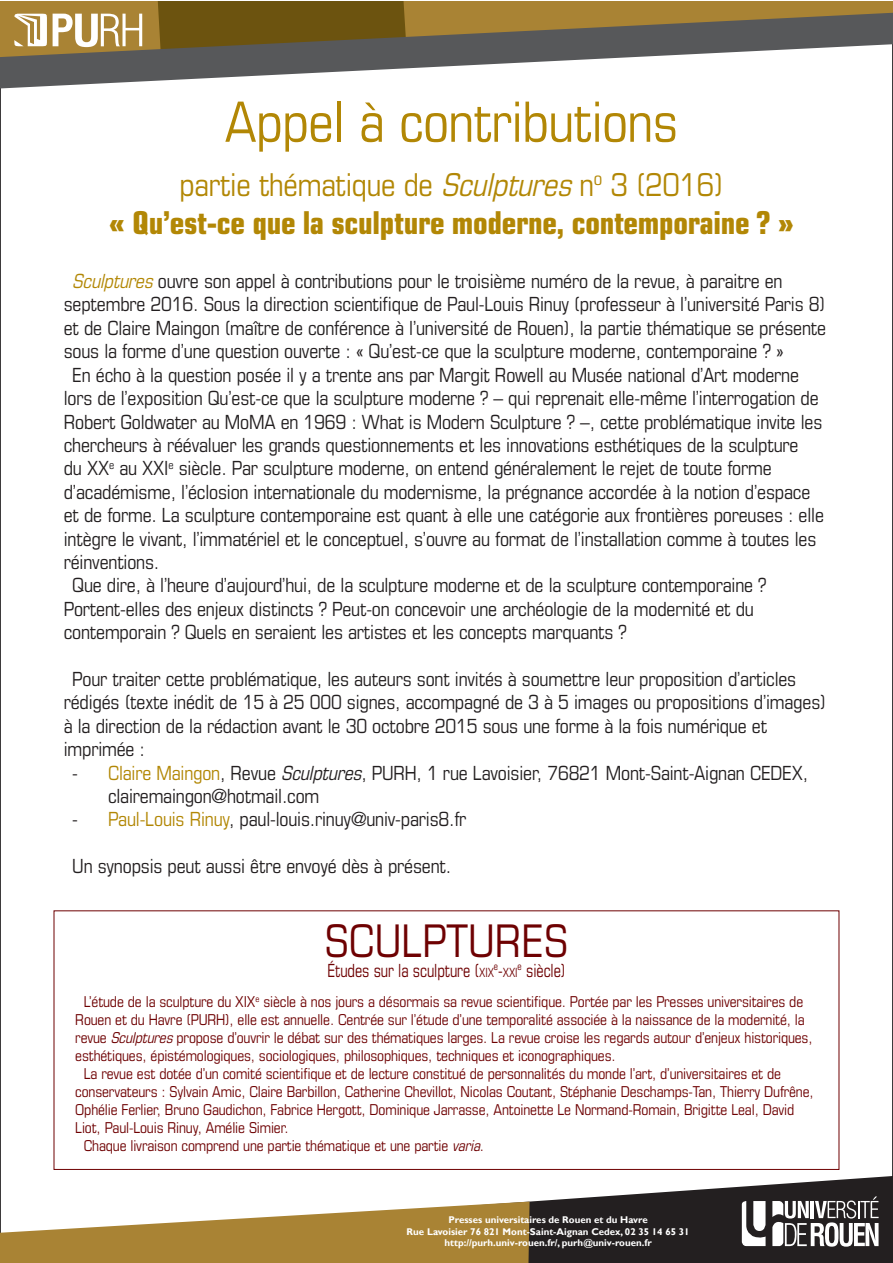
<style>
.page{position:relative;width:893px;height:1263px;background:#fff}
.page>*{position:absolute;margin:0;border:0;box-sizing:border-box;transform-origin:0 0}
.t1{font:condensed 55.5px "Eurostile LT Std";letter-spacing:-.01em;color:#b28705}
.t2{font:condensed 45px "Eurostile LT Std";color:#6e0102}
.t3{font:700 condensed 31.5px/37.8px "Eurostile LT Std";letter-spacing:-.01em;color:#b28705;text-align:center}
.t4{font:condensed 19.5px/23.4px "Eurostile LT Std";letter-spacing:-.01em;color:#231f20}
.t5{font:condensed 18.15px "Eurostile LT Std";letter-spacing:-.005em;color:#6e0102;scale:.87 1}
.t6{font:condensed 15px "Eurostile LT Std";letter-spacing:-.01em;color:#6e0102}
.t7{font:condensed 12.75px "Eurostile LT Std";color:#6e0102;scale:.87 1}
.t8{font:700 9.75px/11.7px "Gill Sans";color:#fff;text-align:center}
.s1{font-weight:400}
.s2{font-weight:400;font-style:italic}
.s3{font-style:italic;color:#b28705}
.s4{color:#b28705}
.s5{font-style:italic}
.s6{font-size:12.75px}
.s7{font-size:18.15px}
</style>
<div class="page">
<div style="left:0;top:1px;width:892px;height:12px;background:#a98334"></div>
<div style="left:158px;top:1px;width:250px;height:12px;background:#6c530f"></div>
<svg style="left:0;top:13px;width:892px;height:75px"></svg>
<svg style="left:53px;top:14px;width:89px;height:33px"></svg>
<svg style="left:14px;top:14px;width:33px;height:32px"></svg>
<svg style="left:0;top:1176px;width:892px;height:87px;fill:#231f20"></svg>
<svg style="left:0;top:1201px;width:530px;height:62px"></svg>
<svg style="left:742px;top:1201px;width:24px;height:45px"></svg>
<svg style="left:772px;top:1196px;width:107px;height:51px"></svg>
<div style="left:54px;top:910px;width:785px;height:260px;border:1px solid #6e0102"></div>
<h1 class="t1" style="left:225px;top:89px;width:455px">Appel à contributions</h1>
<h3 class="t3" style="left:108px;top:166px;width:687px"><span class="s1">partie thématique de</span> <span class="s2">Sculptures</span><span class="s1">n</span><sup>o</sup> <span class="s1">3 (2016)<br></span>« Qu’est-ce que la sculpture moderne, contemporaine ? »</h3>
<p class="t4" style="left:72px;top:269px;width:712px"><span class="s3">Sculptures</span>ouvre son appel à contributions pour le troisième numéro de la revue, à paraitre en</p>
<p class="t4" style="left:64px;top:292px;width:763px">septembre 2016. Sous la direction scientifique de Paul-Louis Rinuy (professeur à l’université Paris 8)</p>
<p class="t4" style="left:64px;top:316px;width:764px">et de Claire Maingon (maître de conférence à l’université de Rouen), la partie thématique se présente</p>
<p class="t4" style="left:64px;top:339px;width:721px">sous la forme d’une question ouverte : « Qu’est-ce que la sculpture moderne, contemporaine ? »</p>
<p class="t4" style="left:72px;top:363px;width:728px">En écho à la question posée il y a trente ans par Margit Rowell au Musée national d’Art moderne</p>
<p class="t4" style="left:64px;top:386px;width:757px">lors de l’exposition Qu’est-ce que la sculpture moderne ? – qui reprenait elle-même l’interrogation de</p>
<p class="t4" style="left:64px;top:409px;width:760px">Robert Goldwater au MoMA en 1969 : What is Modern Sculpture ? –, cette problématique invite les</p>
<p class="t4" style="left:64px;top:433px;width:736px">chercheurs à réévaluer les grands questionnements et les innovations esthétiques de la sculpture</p>
<p class="t4" style="left:64px;top:456px;width:709px">du XX<sup>e</sup> au XXI<sup>e</sup> siècle. Par sculpture moderne, on entend généralement le rejet de toute forme</p>
<p class="t4" style="left:64px;top:480px;width:748px">d’académisme, l’éclosion internationale du modernisme, la prégnance accordée à la notion d’espace</p>
<p class="t4" style="left:64px;top:503px;width:762px">et de forme. La sculpture contemporaine est quant à elle une catégorie aux frontières poreuses : elle</p>
<p class="t4" style="left:64px;top:526px;width:754px">intègre le vivant, l’immatériel et le conceptuel, s’ouvre au format de l’installation comme à toutes les</p>
<p class="t4" style="left:64px;top:550px;width:97px">réinventions.</p>
<p class="t4" style="left:72px;top:573px;width:696px">Que dire, à l’heure d’aujourd’hui, de la sculpture moderne et de la sculpture contemporaine ?</p>
<p class="t4" style="left:64px;top:597px;width:692px">Portent-elles des enjeux distincts ? Peut-on concevoir une archéologie de la modernité et du</p>
<p class="t4" style="left:64px;top:620px;width:565px">contemporain ? Quels en seraient les artistes et les concepts marquants ?</p>
<p class="t4" style="left:64px;top:667px;width:764px;text-indent:9px">Pour traiter cette problématique, les auteurs sont invités à soumettre leur proposition d’articles rédigés (texte inédit de 15 à 25 000 signes, accompagné de 3 à 5 images ou propositions d’images) à la direction de la rédaction avant le 30 octobre 2015 sous une forme à la fois numérique et imprimée :</p>
<p class="t4" style="left:108px;top:760px;width:702px;text-indent:-36px">- <span class="s4">Claire Maingon</span>, Revue <span class="s5">Sculptures</span>, PURH, 1 rue Lavoisier, 76821 Mont-Saint-Aignan CEDEX, clairemaingon@hotmail.com</p>
<p class="t4" style="left:72px;top:807px;width:396px">- <span class="s4">Paul-Louis Rinuy</span>, paul-louis.rinuy@univ-paris8.fr</p>
<p class="t4" style="left:72px;top:854px;width:380px">Un synopsis peut aussi être envoyé dès à présent.</p>
<h2 class="t2" style="left:325px;top:914px;width:245px">SCULPTURES</h2>
<p class="t5" style="left:327px;top:959px;width:193px">Études sur la sculpture (<span class="s6">XIX</span></p>
<p class="t7" style="left:494px;top:964px;width:29px"><sup>e</sup><span class="s7">-</span>XXI</p>
<p class="t5" style="left:518px;top:959px;width:57px"><sup>e</sup> siècle)</p>
<p class="t6" style="left:84px;top:992px;width:721px">L’étude de la sculpture du XIX<sup>e</sup> siècle à nos jours a désormais sa revue scientifique. Portée par les Presses universitaires de</p>
<p class="t6" style="left:75px;top:1010px;width:731px">Rouen et du Havre (PURH), elle est annuelle. Centrée sur l’étude d’une temporalité associée à la naissance de la modernité, la</p>
<p class="t6" style="left:75px;top:1028px;width:739px">revue <span class="s5">Sculptures</span>propose d’ouvrir le débat sur des thématiques larges. La revue croise les regards autour d’enjeux historiques,</p>
<p class="t6" style="left:75px;top:1046px;width:542px">esthétiques, épistémologiques, sociologiques, philosophiques, techniques et iconographiques.</p>
<p class="t6" style="left:84px;top:1064px;width:699px">La revue est dotée d’un comité scientifique et de lecture constitué de personnalités du monde l’art, d’universitaires et de</p>
<p class="t6" style="left:75px;top:1082px;width:740px">conservateurs : Sylvain Amic, Claire Barbillon, Catherine Chevillot, Nicolas Coutant, Stéphanie Deschamps-Tan, Thierry Dufrêne,</p>
<p class="t6" style="left:75px;top:1100px;width:721px">Ophélie Ferlier, Bruno Gaudichon, Fabrice Hergott, Dominique Jarrasse, Antoinette Le Normand-Romain, Brigitte Leal, David</p>
<p class="t6" style="left:75px;top:1118px;width:215px">Liot, Paul-Louis Rinuy, Amélie Simier.</p>
<p class="t6" style="left:84px;top:1136px;width:402px">Chaque livraison comprend une partie thématique et une partie <span class="s5">varia</span>.</p>
<p class="t8" style="left:407px;top:1214px;width:284px">Presses universitaires de Rouen et du Havre<br>Rue Lavoisier 76 821 Mont-Saint-Aignan Cedex, 02 35 14 65 31 http://purh.univ-rouen.fr/, purh@univ-rouen.fr</p>
</div>
